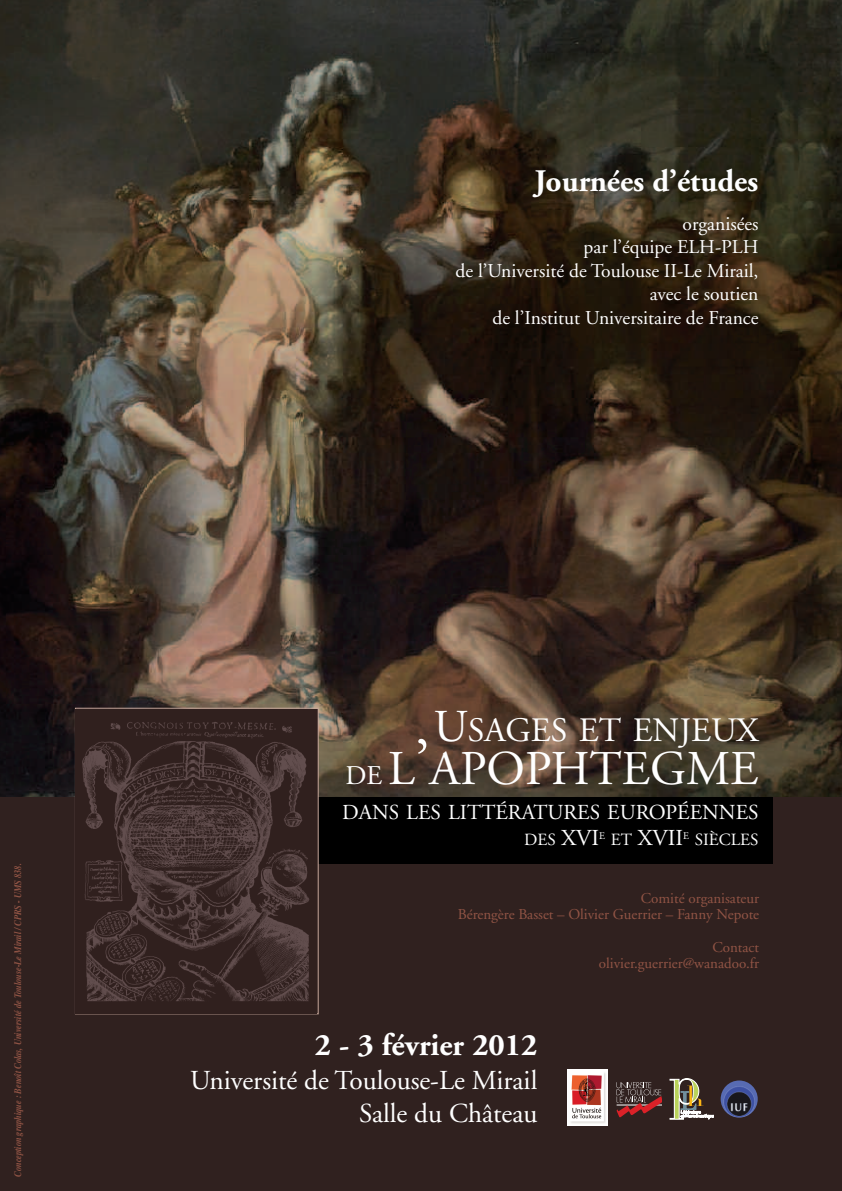
<style>
.page{position:relative;width:842px;height:1191px;background:#30211f}
.page>*{position:absolute;margin:0;border:0;box-sizing:border-box;transform-origin:0 0}
.t1{font:48.4px "Adobe Garamond";color:#fff}
.t2{font:34.2px "Adobe Garamond";color:#fff}
.t3{font:700 31.3px "Adobe Garamond";color:#fff}
.t4{font:27.4px/32.8px "Adobe Garamond";color:#fff;text-align:right}
.t5{font:22.8px "Adobe Garamond";color:#fff}
.t6{font:21.4px "Adobe Garamond";color:#fff}
.t7{font:19.5px/23.5px "Adobe Garamond";color:#fff;text-align:right}
.t8{font:17.1px "Adobe Garamond";color:#fff}
.t9{font:15px/16px "Adobe Garamond";color:#915445;text-align:right}
.t10{font:italic 700 10px "Times";letter-spacing:-.01em;color:#915445;scale:.85 1}
.s1{font-size:45.5px}
.s2{font-size:27px}
.s3{font-size:64.5px}
.s4{font-size:22.8px}
.s5{font-size:17.1px}
</style>
<div class="page">
<div style="left:316px;top:680px;width:457px;height:184px;background:#000"></div>
<img style="left:0;top:0;width:842px;height:796px">
<svg style="left:616px;top:1082px;width:45px;height:35px"></svg>
<svg style="left:670px;top:1078px;width:44px;height:41px"></svg>
<img style="left:567px;top:1069px;width:40px;height:56px">
<img style="left:721px;top:1080px;width:37px;height:37px;border-radius:50%">
<div style="left:75px;top:707px;width:244px;height:307px;border:1px solid #c6a69a"></div>
<img style="left:76px;top:709px;width:240px;height:304px">
<p class="t10" style="left:14px;top:1176px;width:370px;rotate:-90deg">Conception graphique : Benoît Colas, Université de Toulouse-Le Mirail / CPRS - UMS 838.</p>
<h3 class="t3" style="left:534px;top:168px;width:226px">Journées d’études</h3>
<p class="t7" style="left:455px;top:213px;width:305px">organisées<br>par l’équipe ELH-PLH<br>de l’Université de Toulouse II-Le Mirail, avec le soutien<br>de l’Institut Universitaire de France</p>
<h2 class="t2" style="left:434px;top:716px;width:326px"><span class="s1">U</span>SAGES ET ENJEUX</h2>
<h1 class="t1" style="left:345px;top:749px;width:415px"><span class="s2">DE</span> L<span class="s3">’</span>APOPHTEGME</h1>
<p class="t6" style="left:342px;top:804px;width:418px">DANS LES LITTÉRATURES EUROPÉENNES</p>
<p class="t8" style="left:524px;top:832px;width:77px">DES <span class="s4">XVI</span></p>
<p class="t5" style="left:599px;top:828px;width:85px"><sup>E</sup> <span class="s5">ET</span> XVII</p>
<p class="t8" style="left:683px;top:832px;width:77px"><sup>E</sup> SIÈCLES</p>
<p class="t9" style="left:458px;top:892px;width:303px">Comité organisateur<br>Bérengère Basset – Olivier Guerrier – Fanny Nepote</p>
<p class="t9" style="left:599px;top:940px;width:162px">Contact olivier.guerrier@wanadoo.fr</p>
<h3 class="t3" style="left:315px;top:1032px;width:224px">2 - 3 février 2012</h3>
<h3 class="t4" style="left:190px;top:1066px;width:349px">Université de Toulouse-Le Mirail<br>Salle du Château</h3>
</div>
